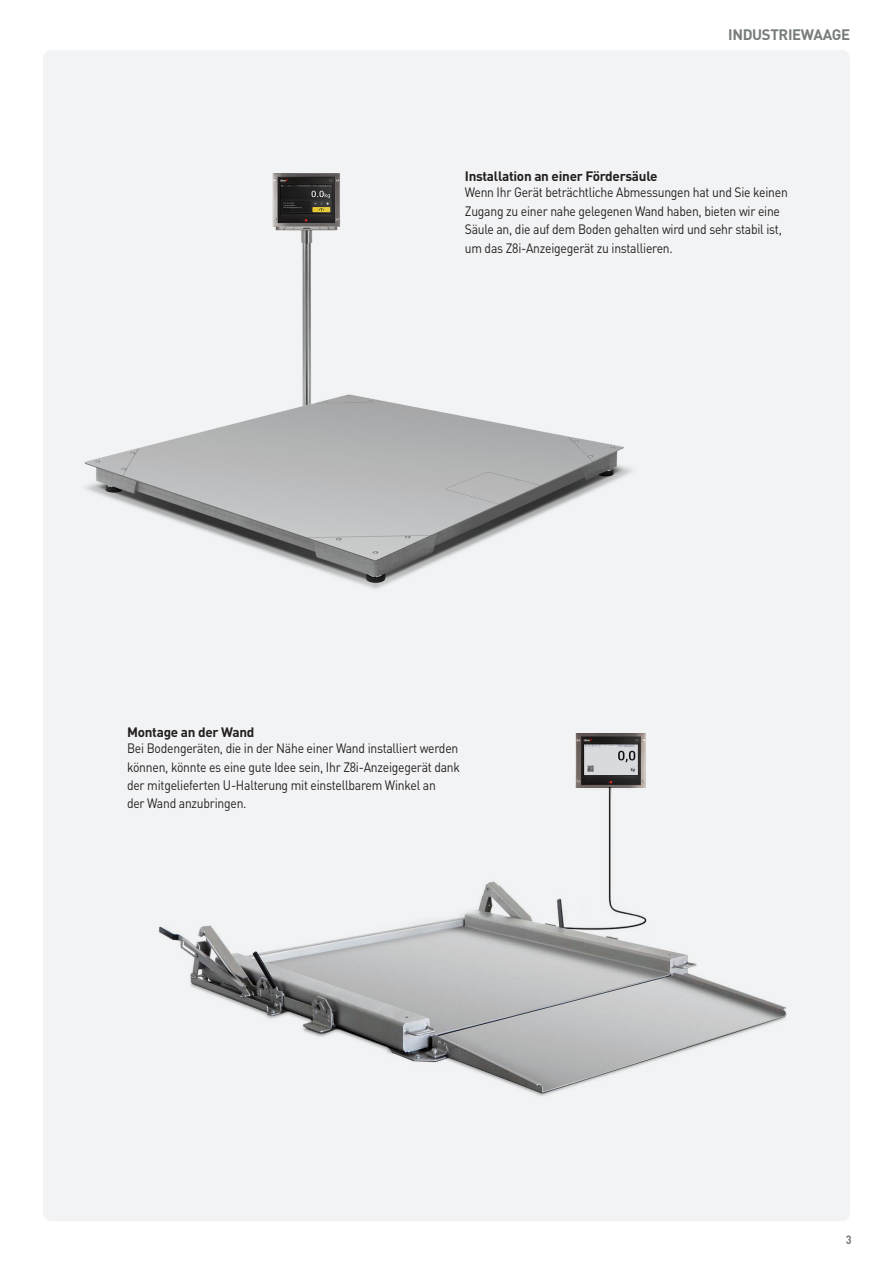
<style>
.page{position:relative;width:893px;height:1263px;background:#fff}
.page>*{position:absolute;margin:0;border:0;box-sizing:border-box;transform-origin:0 0}
.t1{font:700 15px "DIN Pro";letter-spacing:-.025em;color:#777c7d}
.Descripcion{font:13.5px/16.5px "DIN Pro";letter-spacing:-.02em;color:#231f20;scale:.9 1}
.t2{font:700 12px "DIN Pro";color:#777c7d;scale:.9 1}
.s1{font-weight:700}
</style>
<div class="page">
<div style="left:43px;top:50px;width:807px;height:1171px;background:#f2f3f4;border-radius:9px"></div>
<img style="left:159px;top:788px;width:628px;height:308px">
<img style="left:575px;top:733px;width:71px;height:55px">
<img style="left:84px;top:173px;width:548px;height:416px">
<p class="t1" style="left:728px;top:24px;width:123px">INDUSTRIEWAAGE</p>
<p class="Descripcion" style="left:465px;top:167px;width:360px"><span class="s1">Installation an einer Fördersäule<br></span>Wenn Ihr Gerät beträchtliche Abmessungen hat und Sie keinen</p>
<p class="Descripcion" style="left:465px;top:202px;width:352px">Zugang zu einer nahe gelegenen Wand haben, bieten wir eine</p>
<p class="Descripcion" style="left:465px;top:220px;width:354px">Säule an, die auf dem Boden gehalten wird und sehr stabil ist,</p>
<p class="Descripcion" style="left:465px;top:239px;width:232px">um das Z8i-Anzeigegerät zu installieren.</p>
<p class="Descripcion" style="left:127px;top:723px;width:370px"><span class="s1">Montage an der Wand<br></span>Bei Bodengeräten, die in der Nähe einer Wand installiert werden</p>
<p class="Descripcion" style="left:127px;top:758px;width:371px">können, könnte es eine gute Idee sein, Ihr Z8i-Anzeigegerät dank</p>
<p class="Descripcion" style="left:127px;top:776px;width:345px">der mitgelieferten U-Halterung mit einstellbarem Winkel an</p>
<p class="Descripcion" style="left:127px;top:795px;width:134px">der Wand anzubringen.</p>
<p class="t2" style="left:846px;top:1232px;width:8px">3</p>
</div>
